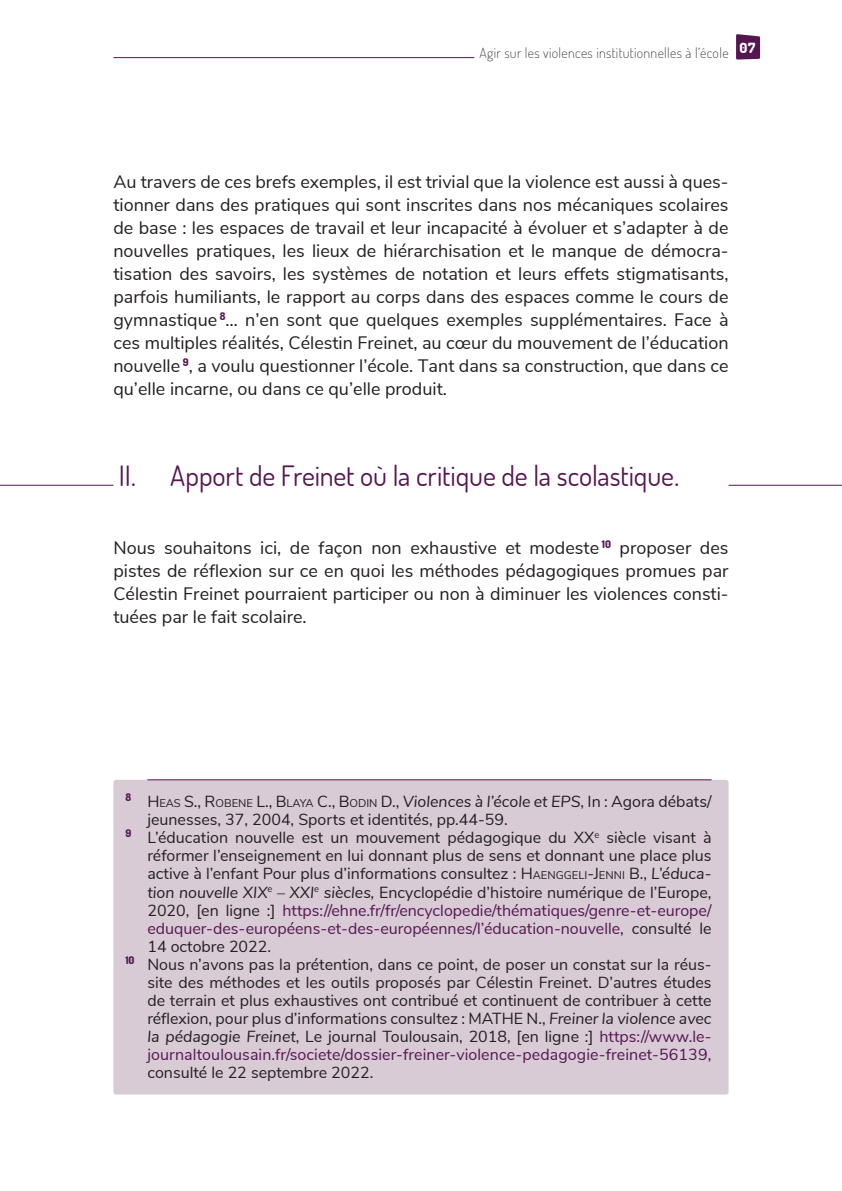
<style>
.page{position:relative;width:842px;height:1191px;background:#fff}
.page>*{position:absolute;margin:0;border:0;box-sizing:border-box;transform-origin:0 0}
.t1{font:28px "Dosis";letter-spacing:-.005em;color:#551551}
.t2{font:18px/23px "Nunito Sans";color:#231f20;text-align:justify}
.t3{font:16px "Nunito Sans";color:#231f20}
.t4{font:16px "Nunito Sans";color:#551551}
.t5{font:200 14px "Dosis";letter-spacing:.025em;color:#231f20}
.s1{font-style:inherit}
.s2{font-size:11.2px}
.s3{font-style:italic}
.s4{color:#231f20}
.s5{color:#551551}
</style>
<div class="page">
<hr style="left:113px;top:57px;width:616px;height:1px;background:#551551">
<div style="left:474px;top:52px;width:260px;height:10px;background:#fff"></div>
<svg style="left:736px;top:34px;width:24px;height:26px"></svg>
<div style="left:113px;top:780px;width:616px;height:314px;background:#d8cbd6;border-radius:3px"></div>
<hr style="left:0;top:485px;width:842px;height:1px;background:#551551">
<div style="left:113px;top:480px;width:616px;height:8px;background:#fff"></div>
<hr style="left:147px;top:779px;width:564px;height:1px;background:#551551">
<p class="t5" style="left:480px;top:44px;width:277px">Agir sur les violences institutionnelles à l’école <sup>07</sup></p>
<p class="t2" style="left:113px;top:169px;width:617px">Au travers de ces brefs exemples, il est trivial que la violence est aussi à ques&shy;tionner dans des pratiques qui sont inscrites dans nos mécaniques scolaires de base : les espaces de travail et leur incapacité à évoluer et s’adapter à de nouvelles pratiques, les lieux de hiérarchisation et le manque de démocra&shy;tisation des savoirs, les systèmes de notation et leurs effets stigmatisants, parfois humiliants, le rapport au corps dans des espaces comme le cours de gymnastique <sup>8</sup>… n’en sont que quelques exemples supplémentaires. Face à ces multiples réalités, Célestin Freinet, au cœur du mouvement de l’éducation nouvelle <sup>9</sup>, a voulu questionner l’école. Tant dans sa construction, que dans ce qu’elle incarne, ou dans ce qu’elle produit.</p>
<h1 class="t1" style="left:119px;top:457px;width:562px">II. Apport de Freinet où la critique de la scolastique.</h1>
<p class="t2" style="left:113px;top:535px;width:617px">Nous souhaitons ici, de façon non exhaustive et modeste <sup>10</sup> proposer des pistes de réflexion sur ce en quoi les méthodes pédagogiques promues par Célestin Freinet pourraient participer ou non à diminuer les violences consti&shy;tuées par le fait scolaire.</p>
<p class="t3" style="left:125px;top:790px;width:588px"><sup>8</sup> <span class="s1">H</span><span class="s2">EAS</span> S., <span class="s1">R</span><span class="s2">OBENE</span> L., <span class="s1">B</span> <span class="s2">LAYA</span> C., <span class="s1">B</span> <span class="s2">ODIN</span> D., <span class="s3">Violences à l’école et EPS</span>, In : Agora débats/</p>
<p class="t3" style="left:147px;top:808px;width:362px">jeunesses, 37, 2004, Sports et identités, pp.44-59.</p>
<p class="t3" style="left:125px;top:826px;width:588px"><sup>9</sup> L’éducation nouvelle est un mouvement pédagogique du XX<sup>e</sup> siècle visant à</p>
<p class="t3" style="left:147px;top:844px;width:566px">réformer l’enseignement en lui donnant plus de sens et donnant une place plus</p>
<p class="t3" style="left:147px;top:862px;width:566px">active à l’enfant Pour plus d’informations consultez : <span class="s1">H</span><span class="s2">AENGGELI</span><span class="s1">-J</span><span class="s2">ENNI</span> B., <span class="s3">L’éduca-</span></p>
<p class="t3" style="left:147px;top:880px;width:566px"><span class="s3">tion nouvelle XIX</span><sup>e</sup> <span class="s3">– XXI</span><sup>e</sup> <span class="s3">siècles,</span> Encyclopédie d’histoire numérique de l’Europe,</p>
<p class="t4" style="left:147px;top:898px;width:566px"><span class="s4">2020, [en ligne :]</span> https://ehne.fr/fr/encyclopedie/thématiques/genre-et-europe/</p>
<p class="t4" style="left:147px;top:916px;width:566px">eduquer-des-européens-et-des-européennes/l’éducation-nouvelle<span class="s4">, consulté le</span></p>
<p class="t3" style="left:147px;top:934px;width:125px">14 octobre 2022.</p>
<p class="t3" style="left:125px;top:952px;width:588px"><sup>10</sup> Nous n’avons pas la prétention, dans ce point, de poser un constat sur la réus-</p>
<p class="t3" style="left:147px;top:970px;width:566px">site des méthodes et les outils proposés par Célestin Freinet. D’autres études</p>
<p class="t3" style="left:147px;top:988px;width:566px">de terrain et plus exhaustives ont contribué et continuent de contribuer à cette</p>
<p class="t3" style="left:147px;top:1006px;width:566px">réflexion, pour plus d’informations consultez : MATHE N., <span class="s3">Freiner la violence avec</span></p>
<p class="t3" style="left:147px;top:1024px;width:566px"><span class="s3">la pédagogie Freinet</span>, Le journal Toulousain, 2018, [en ligne :] <span class="s5">https://www.le-</span></p>
<p class="t4" style="left:147px;top:1042px;width:565px">journaltoulousain.fr/societe/dossier-freiner-violence-pedagogie-freinet-56139<span class="s4">,</span></p>
<p class="t3" style="left:147px;top:1060px;width:227px">consulté le 22 septembre 2022.</p>
</div>
